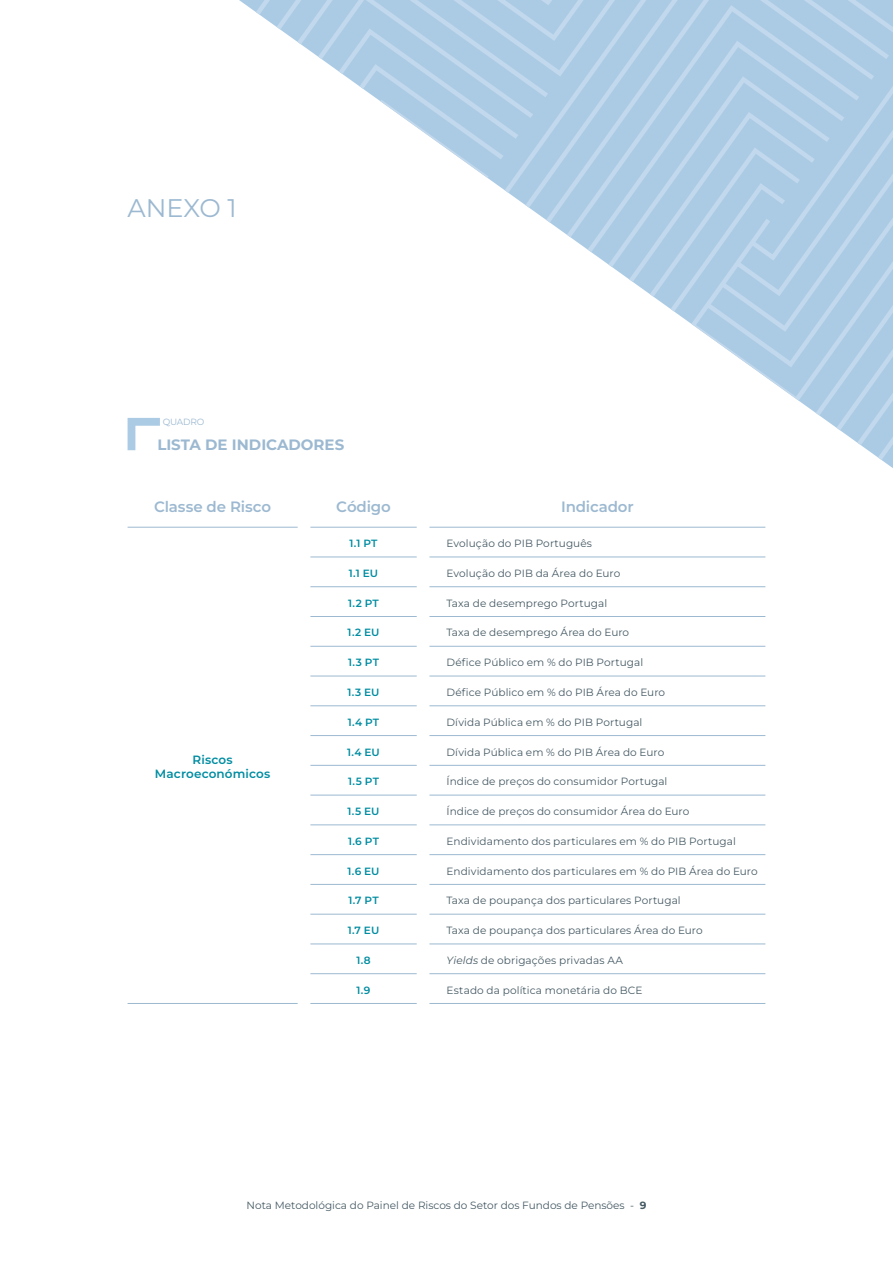
<style>
.page{position:relative;width:893px;height:1263px;background:#fff}
.page>*{position:absolute;margin:0;border:0;box-sizing:border-box;transform-origin:0 0}
.t1{font:25.5px "Montserrat";letter-spacing:-.005em;color:#9cb9d1}
.Paragrafo{font:600 15px "Montserrat";letter-spacing:-.01em;color:#9cb9d1}
.t2{font:700 15px "Montserrat";color:#9cb9d1}
.Sub-titulo_X_X{font:600 12px/14.4px "Montserrat";letter-spacing:.01em;color:#008da2;text-align:center}
.Sub-titulo_X_X-2{font:10.5px "Montserrat";letter-spacing:.01em;color:#465a64}
.Sub-titulo_X_X-3{font:600 10.5px "Montserrat";letter-spacing:.015em;color:#008da2}
.t3{font:9px "Montserrat";letter-spacing:-.025em;color:#9cb9d1}
.s1{font-style:italic}
.s2{font-weight:700}
</style>
<div class="page">
<svg style="left:128px;top:418px;width:32px;height:32px"></svg>
<hr style="left:128px;top:1003px;width:170px;height:1px;background:#9cb9d1">
<hr style="left:310px;top:557px;width:107px;height:1px;background:#9cb9d1">
<hr style="left:429px;top:557px;width:336px;height:1px;background:#9cb9d1">
<hr style="left:310px;top:586px;width:107px;height:1px;background:#9cb9d1">
<hr style="left:429px;top:586px;width:336px;height:1px;background:#9cb9d1">
<hr style="left:310px;top:616px;width:107px;height:1px;background:#9cb9d1">
<hr style="left:429px;top:616px;width:336px;height:1px;background:#9cb9d1">
<hr style="left:310px;top:646px;width:107px;height:1px;background:#9cb9d1">
<hr style="left:429px;top:646px;width:336px;height:1px;background:#9cb9d1">
<hr style="left:310px;top:676px;width:107px;height:1px;background:#9cb9d1">
<hr style="left:429px;top:676px;width:336px;height:1px;background:#9cb9d1">
<hr style="left:310px;top:705px;width:107px;height:1px;background:#9cb9d1">
<hr style="left:429px;top:705px;width:336px;height:1px;background:#9cb9d1">
<hr style="left:310px;top:735px;width:107px;height:1px;background:#9cb9d1">
<hr style="left:429px;top:735px;width:336px;height:1px;background:#9cb9d1">
<hr style="left:310px;top:765px;width:107px;height:1px;background:#9cb9d1">
<hr style="left:429px;top:765px;width:336px;height:1px;background:#9cb9d1">
<hr style="left:310px;top:795px;width:107px;height:1px;background:#9cb9d1">
<hr style="left:429px;top:795px;width:336px;height:1px;background:#9cb9d1">
<hr style="left:310px;top:824px;width:107px;height:1px;background:#9cb9d1">
<hr style="left:429px;top:824px;width:336px;height:1px;background:#9cb9d1">
<hr style="left:310px;top:854px;width:107px;height:1px;background:#9cb9d1">
<hr style="left:429px;top:854px;width:336px;height:1px;background:#9cb9d1">
<hr style="left:310px;top:884px;width:107px;height:1px;background:#9cb9d1">
<hr style="left:429px;top:884px;width:336px;height:1px;background:#9cb9d1">
<hr style="left:310px;top:914px;width:107px;height:1px;background:#9cb9d1">
<hr style="left:429px;top:914px;width:336px;height:1px;background:#9cb9d1">
<hr style="left:310px;top:943px;width:107px;height:1px;background:#9cb9d1">
<hr style="left:429px;top:943px;width:336px;height:1px;background:#9cb9d1">
<hr style="left:310px;top:973px;width:107px;height:1px;background:#9cb9d1">
<hr style="left:429px;top:973px;width:336px;height:1px;background:#9cb9d1">
<hr style="left:310px;top:1003px;width:107px;height:1px;background:#9cb9d1">
<hr style="left:429px;top:1003px;width:336px;height:1px;background:#9cb9d1">
<hr style="left:128px;top:527px;width:170px;height:1px;background:#9cb9d1">
<hr style="left:310px;top:527px;width:107px;height:1px;background:#9cb9d1">
<hr style="left:429px;top:527px;width:336px;height:1px;background:#9cb9d1">
<svg style="left:533px;top:0;width:360px;height:41px;background:#aecde6"></svg>
<svg style="left:239px;top:0;width:294px;height:41px;background:#b4d0e7"></svg>
<svg style="left:239px;top:29px;width:279px;height:12px;fill:#abcbe5"></svg>
<svg style="left:296px;top:41px;width:597px;height:201px;background:#b0cee6"></svg>
<svg style="left:296px;top:64px;width:207px;height:178px;fill:#abcbe5"></svg>
<svg style="left:296px;top:100px;width:193px;height:142px"></svg>
<svg style="left:296px;top:135px;width:178px;height:107px"></svg>
<svg style="left:296px;top:171px;width:163px;height:71px"></svg>
<svg style="left:296px;top:206px;width:148px;height:36px"></svg>
<svg style="left:577px;top:242px;width:316px;height:161px;fill:#accce5"></svg>
<svg style="left:802px;top:403px;width:91px;height:65px"></svg>
<p class="t1" style="left:128px;top:191px;width:111px">ANEXO 1</p>
<p class="t3" style="left:163px;top:416px;width:43px">QUADRO</p>
<p class="t2" style="left:157px;top:434px;width:188px">LISTA DE INDICADORES</p>
<p class="Paragrafo" style="left:154px;top:496px;width:118px">Classe de Risco</p>
<p class="Paragrafo" style="left:336px;top:496px;width:56px">Código</p>
<p class="Paragrafo" style="left:561px;top:496px;width:74px">Indicador</p>
<p class="Sub-titulo_X_X" style="left:155px;top:752px;width:117px">Riscos<br>Macroeconómicos</p>
<p class="Sub-titulo_X_X-3" style="left:350px;top:536px;width:30px">1.1 PT</p>
<p class="Sub-titulo_X_X-2" style="left:446px;top:536px;width:147px">Evolução do PIB Português</p>
<p class="Sub-titulo_X_X-3" style="left:349px;top:566px;width:31px">1.1 EU</p>
<p class="Sub-titulo_X_X-2" style="left:446px;top:566px;width:175px">Evolução do PIB da Área do Euro</p>
<p class="Sub-titulo_X_X-3" style="left:348px;top:595px;width:32px">1.2 PT</p>
<p class="Sub-titulo_X_X-2" style="left:446px;top:596px;width:162px">Taxa de desemprego Portugal</p>
<p class="Sub-titulo_X_X-3" style="left:348px;top:625px;width:33px">1.2 EU</p>
<p class="Sub-titulo_X_X-2" style="left:446px;top:625px;width:184px">Taxa de desemprego Área do Euro</p>
<p class="Sub-titulo_X_X-3" style="left:348px;top:655px;width:32px">1.3 PT</p>
<p class="Sub-titulo_X_X-2" style="left:446px;top:655px;width:198px">Défice Público em % do PIB Portugal</p>
<p class="Sub-titulo_X_X-3" style="left:348px;top:685px;width:34px">1.3 EU</p>
<p class="Sub-titulo_X_X-2" style="left:446px;top:685px;width:220px">Défice Público em % do PIB Área do Euro</p>
<p class="Sub-titulo_X_X-3" style="left:348px;top:715px;width:33px">1.4 PT</p>
<p class="Sub-titulo_X_X-2" style="left:446px;top:715px;width:197px">Dívida Pública em % do PIB Portugal</p>
<p class="Sub-titulo_X_X-3" style="left:347px;top:744px;width:34px">1.4 EU</p>
<p class="Sub-titulo_X_X-2" style="left:446px;top:744px;width:219px">Dívida Pública em % do PIB Área do Euro</p>
<p class="Sub-titulo_X_X-3" style="left:348px;top:774px;width:32px">1.5 PT</p>
<p class="Sub-titulo_X_X-2" style="left:446px;top:774px;width:222px">Índice de preços do consumidor Portugal</p>
<p class="Sub-titulo_X_X-3" style="left:348px;top:804px;width:34px">1.5 EU</p>
<p class="Sub-titulo_X_X-2" style="left:446px;top:804px;width:244px">Índice de preços do consumidor Área do Euro</p>
<p class="Sub-titulo_X_X-3" style="left:348px;top:834px;width:32px">1.6 PT</p>
<p class="Sub-titulo_X_X-2" style="left:446px;top:834px;width:291px">Endividamento dos particulares em % do PIB Portugal</p>
<p class="Sub-titulo_X_X-3" style="left:348px;top:863px;width:34px">1.6 EU</p>
<p class="Sub-titulo_X_X-2" style="left:446px;top:864px;width:313px">Endividamento dos particulares em % do PIB Área do Euro</p>
<p class="Sub-titulo_X_X-3" style="left:348px;top:893px;width:32px">1.7 PT</p>
<p class="Sub-titulo_X_X-2" style="left:446px;top:893px;width:236px">Taxa de poupança dos particulares Portugal</p>
<p class="Sub-titulo_X_X-3" style="left:348px;top:923px;width:33px">1.7 EU</p>
<p class="Sub-titulo_X_X-2" style="left:446px;top:923px;width:258px">Taxa de poupança dos particulares Área do Euro</p>
<p class="Sub-titulo_X_X-3" style="left:356px;top:953px;width:16px">1.8</p>
<p class="Sub-titulo_X_X-2" style="left:446px;top:953px;width:178px"><span class="s1">Yields</span> de obrigações privadas AA</p>
<p class="Sub-titulo_X_X-3" style="left:357px;top:982px;width:15px">1.9</p>
<p class="Sub-titulo_X_X-2" style="left:446px;top:983px;width:198px">Estado da política monetária do BCE</p>
<p class="Sub-titulo_X_X-2" style="left:247px;top:1198px;width:401px">Nota Metodológica do Painel de Riscos do Setor dos Fundos de Pensões - <span class="s2">9</span></p>
</div>
